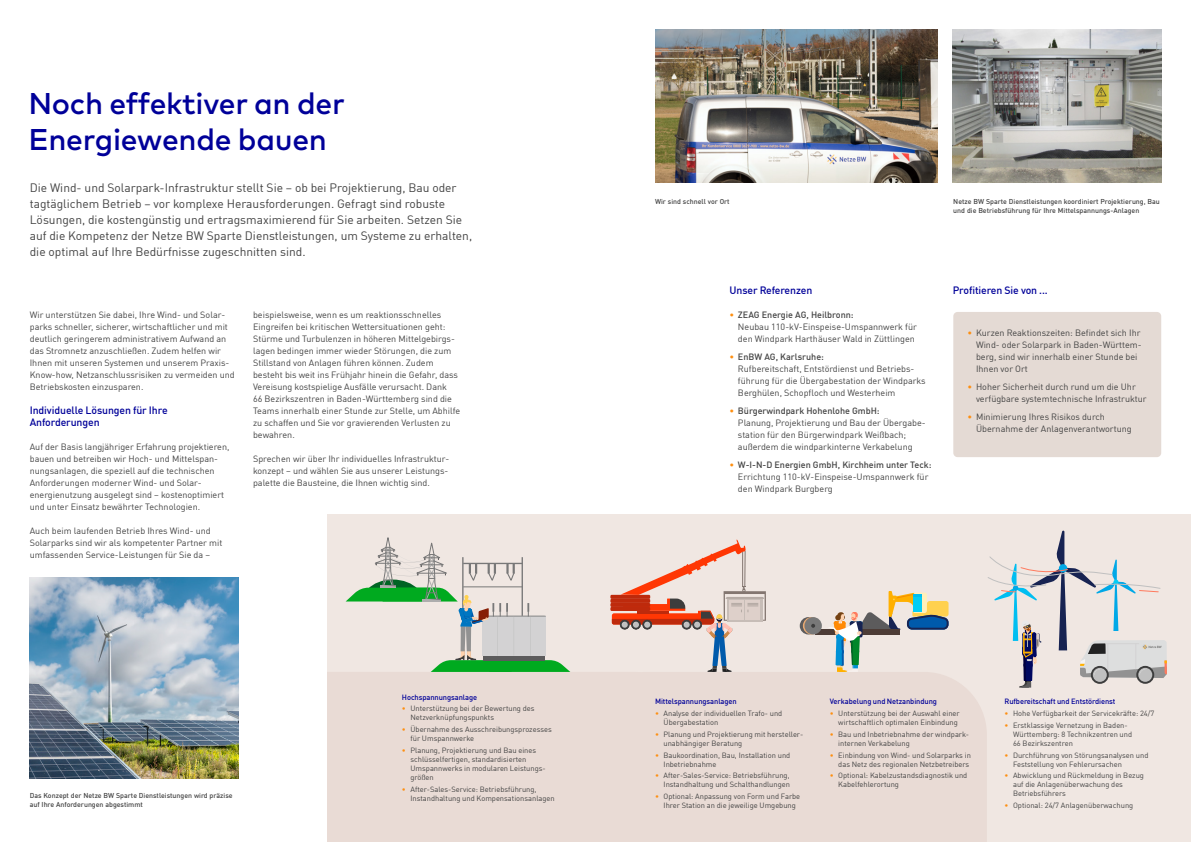
<style>
.page{position:relative;width:1191px;height:842px;background:#fff}
.page>*{position:absolute;margin:0;border:0;box-sizing:border-box;transform-origin:0 0}
.t1{font:500 30px/36px "Mark OT";letter-spacing:-.01em;color:#009}
.t2{font:12px/16px "En BWDIN Pro";color:#424242}
.t3{font:500 10.5px/12px "En BWDIN Pro";letter-spacing:-.01em;color:#009}
.t4{font:9px/12px "En BWDIN Pro";color:#424242}
.t5{font:7.5px/9px "En BWDIN Pro";color:#424242}
.t6{font:500 7.5px "En BWDIN Pro";letter-spacing:-.01em;color:#009}
.t7{font:500 7px/9px "En BWDIN Pro";color:#424242}
.s1{color:#fe8f11}
.s2{font-weight:500}
</style>
<div class="page">
<div style="left:327px;top:514px;width:864px;height:136px;background:#f0e7e2"></div>
<svg style="left:327px;top:629px;width:501px;height:43px"></svg>
<div style="left:327px;top:672px;width:257px;height:170px;background:#e9dbd5"></div>
<div style="left:778px;top:640px;width:413px;height:202px;background:#f0e7e2"></div>
<div style="left:584px;top:672px;width:403px;height:170px;background:#e9dbd5"></div>
<svg style="left:346px;top:538px;width:224px;height:134px"></svg>
<svg style="left:612px;top:539px;width:154px;height:133px"></svg>
<div style="left:815px;top:630px;width:84px;height:5px;background:#4d3c36"></div>
<svg style="left:799px;top:617px;width:18px;height:17px"></svg>
<svg style="left:803px;top:617px;width:17px;height:17px"></svg>
<div style="left:804px;top:617px;width:18px;height:17px;background:#787878;border-radius:50%"></div>
<svg style="left:811px;top:624px;width:4px;height:4px"></svg>
<svg style="left:828px;top:591px;width:120px;height:81px"></svg>
<svg style="left:987px;top:531px;width:179px;height:157px"></svg>
<div style="left:953px;top:312px;width:208px;height:145px;background:#e4dad4;border-radius:4px"></div>
<img style="left:30px;top:577px;width:208px;height:201px">
<img style="left:655px;top:30px;width:283px;height:153px">
<img style="left:952px;top:30px;width:209px;height:153px">
<h1 class="t1" style="left:28px;top:84px;width:318px">Noch effektiver an der<br>Energiewende bauen</h1>
<p class="t2" style="left:30px;top:178px;width:444px">Die Wind- und Solarpark-Infrastruktur stellt Sie – ob bei Projektierung, Bau oder tagtäglichem Betrieb – vor komplexe Herausforderungen. Gefragt sind robuste Lösungen, die kostengünstig und ertragsmaximierend für Sie arbeiten. Setzen Sie auf die Kompetenz der Netze BW Sparte Dienstleistungen, um Systeme zu erhalten, die optimal auf Ihre Bedürfnisse zugeschnitten sind.</p>
<p class="t4" style="left:30px;top:308px;width:206px">Wir unterstützen Sie dabei, Ihre Wind- und Solar&shy;parks schneller, sicherer, wirtschaftlicher und mit deutlich geringerem administrativem Aufwand an das Stromnetz anzuschließen. Zudem helfen wir Ihnen mit unseren Systemen und unserem Praxis-Know-how, Netzanschlussrisiken zu vermeiden und Betriebskosten einzusparen.</p>
<p class="t3" style="left:30px;top:403px;width:139px">Individuelle Lösungen für Ihre<br>Anforderungen</p>
<p class="t4" style="left:30px;top:440px;width:201px">Auf der Basis langjähriger Erfahrung projektieren, bauen und betreiben wir Hoch- und Mittelspan&shy;nungsanlagen, die speziell auf die technischen Anforderungen moderner Wind- und Solar&shy;energienutzung ausgelegt sind – kostenoptimiert und unter Einsatz bewährter Technologien.</p>
<p class="t4" style="left:30px;top:524px;width:194px">Auch beim laufenden Betrieb Ihres Wind- und<br>Solarparks sind wir als kompetenter Partner mit umfassenden Service-Leistungen für Sie da –</p>
<p class="t4" style="left:253px;top:308px;width:209px">beispielsweise, wenn es um reaktionsschnelles Eingreifen bei kritischen Wettersituationen geht:<br>Stürme und Turbulenzen in höheren Mittelgebirgs&shy;lagen bedingen immer wieder Störungen, die zum Stillstand von Anlagen führen können. Zudem besteht bis weit ins Frühjahr hinein die Gefahr, dass Vereisung kostspielige Ausfälle verursacht. Dank<br>66 Bezirkszentren in Baden-Württemberg sind die Teams innerhalb einer Stunde zur Stelle, um Abhilfe zu schaffen und Sie vor gravierenden Verlusten zu bewahren.</p>
<p class="t4" style="left:253px;top:452px;width:198px">Sprechen wir über Ihr individuelles Infrastruktur&shy;konzept – und wählen Sie aus unserer Leistungs&shy;palette die Bausteine, die Ihnen wichtig sind.</p>
<p class="t7" style="left:30px;top:790px;width:204px">Das Konzept der Netze BW Sparte Dienstleistungen wird präzise auf Ihre Anforderungen abgestimmt</p>
<p class="t6" style="left:402px;top:691px;width:77px">Hochspannungsanlage</p>
<p class="t5" style="left:410px;top:703px;width:126px;text-indent:-9px"><span class="s1">•</span> Unterstützung bei der Bewertung des<br>Netzverknüpfungspunkts</p>
<p class="t5" style="left:410px;top:724px;width:143px;text-indent:-9px"><span class="s1">•</span> Übernahme des Ausschreibungsprozesses für Umspannwerke</p>
<p class="t5" style="left:410px;top:745px;width:137px;text-indent:-9px"><span class="s1">•</span> Planung, Projektierung und Bau eines schlüsselfertigen, standardisierten<br>Umspannwerks in modularen Leistungs&shy;größen</p>
<p class="t5" style="left:410px;top:784px;width:146px;text-indent:-9px"><span class="s1">•</span> After-Sales-Service: Betriebsführung,<br>Instandhaltung und Kompensationsanlagen</p>
<p class="t7" style="left:655px;top:196px;width:76px">Wir sind schnell vor Ort</p>
<p class="t7" style="left:953px;top:196px;width:208px">Netze BW Sparte Dienstleistungen koordiniert Projektierung, Bau und die Betriebsführung für Ihre Mittelspannungs-Anlagen</p>
<p class="t3" style="left:729px;top:283px;width:84px">Unser Referenzen</p>
<p class="t4" style="left:738px;top:308px;width:180px;text-indent:-9px"><span class="s1">•</span> <span class="s2">ZEAG Energie AG, Heilbronn:<br></span>Neubau 110-kV-Einspeise-Umspannwerk für den Windpark Harthäuser Wald in Züttlingen</p>
<p class="t4" style="left:738px;top:350px;width:189px;text-indent:-9px"><span class="s1">•</span> <span class="s2">EnBW AG, Karlsruhe:<br></span>Rufbereitschaft, Entstördienst und Betriebs&shy;führung für die Übergabestation der Windparks Berghülen, Schopfloch und Westerheim</p>
<p class="t4" style="left:738px;top:404px;width:188px;text-indent:-9px"><span class="s1">•</span> <span class="s2">Bürgerwindpark Hohenlohe GmbH:<br></span>Planung, Projektierung und Bau der Übergabe&shy;station für den Bürgerwindpark Weißbach; außerdem die windparkinterne Verkabelung</p>
<p class="t4" style="left:738px;top:458px;width:195px;text-indent:-9px"><span class="s1">•</span> <span class="s2">W-I-N-D Energien GmbH, Kirchheim unter Teck:<br></span>Errichtung 110-kV-Einspeise-Umspannwerk für den Windpark Burgberg</p>
<p class="t3" style="left:952px;top:283px;width:97px">Profitieren Sie von ...</p>
<p class="t4" style="left:976px;top:326px;width:167px;text-indent:-9px"><span class="s1">•</span> Kurzen Reaktionszeiten: Befindet sich Ihr Wind- oder Solarpark in Baden-Württem&shy;berg, sind wir innerhalb einer Stunde bei Ihnen vor Ort</p>
<p class="t4" style="left:976px;top:380px;width:172px;text-indent:-9px"><span class="s1">•</span> Hoher Sicherheit durch rund um die Uhr verfügbare systemtechnische Infrastruktur</p>
<p class="t4" style="left:976px;top:410px;width:157px;text-indent:-9px"><span class="s1">•</span> Minimierung Ihres Risikos durch<br>Übernahme der Anlagenverantwortung</p>
<p class="t6" style="left:655px;top:695px;width:83px">Mittelspannungsanlagen</p>
<p class="t5" style="left:663px;top:708px;width:120px;text-indent:-9px"><span class="s1">•</span> Analyse der individuellen Trafo- und<br>Übergabestation</p>
<p class="t5" style="left:663px;top:729px;width:140px;text-indent:-9px"><span class="s1">•</span> Planung und Projektierung mit hersteller&shy;unabhängiger Beratung</p>
<p class="t5" style="left:663px;top:750px;width:128px;text-indent:-9px"><span class="s1">•</span> Baukoordination, Bau, Installation und<br>Inbetriebnahme</p>
<p class="t5" style="left:655px;top:770px;width:136px;text-align:right"><span class="s1">•</span> After-Sales-Service: Betriebsführung,<br>Instandhaltung und Schalthandlungen</p>
<p class="t5" style="left:655px;top:791px;width:147px;text-align:center"><span class="s1">•</span> Optional: Anpassung von Form und Farbe<br>Ihrer Station an die jeweilige Umgebung</p>
<p class="t6" style="left:829px;top:695px;width:109px">Verkabelung und Netzanbindung</p>
<p class="t5" style="left:829px;top:708px;width:131px;text-align:right"><span class="s1">•</span> Unterstützung bei der Auswahl einer wirtschaftlich optimalen Einbindung</p>
<p class="t5" style="left:838px;top:729px;width:131px;text-indent:-9px"><span class="s1">•</span> Bau und Inbetriebnahme der windpark&shy;internen Verkabelung</p>
<p class="t5" style="left:829px;top:750px;width:143px;text-align:right"><span class="s1">•</span> Einbindung von Wind- und Solarparks in das Netz des regionalen Netzbetreibers</p>
<p class="t5" style="left:838px;top:770px;width:131px;text-indent:-9px"><span class="s1">•</span> Optional: Kabelzustandsdiagnostik und<br>Kabelfehlerortung</p>
<p class="t6" style="left:1004px;top:695px;width:112px">Rufbereitschaft und Entstördienst</p>
<p class="t5" style="left:1004px;top:708px;width:151px"><span class="s1">•</span> Hohe Verfügbarkeit der Servicekräfte: 24/7</p>
<p class="t5" style="left:1013px;top:720px;width:121px;text-indent:-9px"><span class="s1">•</span> Erstklassige Vernetzung in Baden-<br>Württemberg: 8 Technikzentren und<br>66 Bezirkszentren</p>
<p class="t5" style="left:1013px;top:750px;width:137px;text-indent:-9px"><span class="s1">•</span> Durchführung von Störungsanalysen und<br>Feststellung von Fehlerursachen</p>
<p class="t5" style="left:1013px;top:770px;width:132px;text-indent:-9px"><span class="s1">•</span> Abwicklung und Rückmeldung in Bezug auf die Anlagenüberwachung des<br>Betriebsführers</p>
<p class="t5" style="left:1004px;top:800px;width:130px"><span class="s1">•</span> Optional: 24/7 Anlagenüberwachung</p>
</div>
